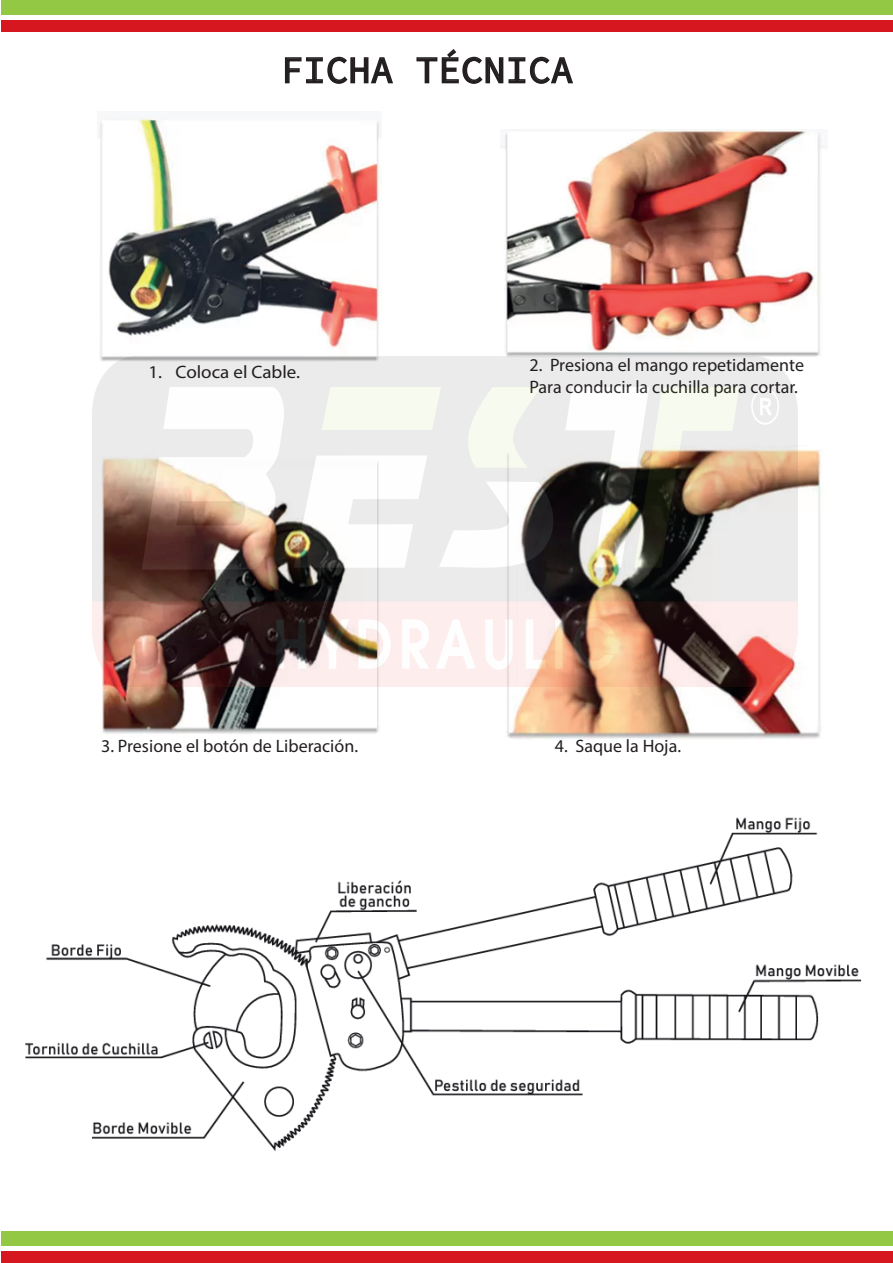
<style>
.page{position:relative;width:893px;height:1263px;background:#fff}
.page>*{position:absolute;margin:0;border:0;box-sizing:border-box;transform-origin:0 0}
.t1{font:37.5px "Source Code Variable";color:#231f20}
.t2{font:18px/21.6px "Myriad Pro";color:#231f20}
.t3{font:18px "Myriad Pro";color:#231f20;scale:1.06 1}
</style>
<div class="page">
<div style="left:1px;top:0;width:892px;height:14px;background:#93c844"></div>
<div style="left:1px;top:20px;width:892px;height:12px;background:#d7171f"></div>
<div style="left:1px;top:1231px;width:892px;height:15px;background:#93c844"></div>
<div style="left:1px;top:1251px;width:892px;height:12px;background:#d7171f"></div>
<svg style="left:284px;top:56px;width:109px;height:28px"></svg>
<svg style="left:416px;top:49px;width:157px;height:35px"></svg>
<img style="left:503px;top:130px;width:324px;height:227px">
<img style="left:98px;top:117px;width:283px;height:239px">
<img style="left:102px;top:687px;width:277px;height:47px">
<img style="left:507px;top:449px;width:314px;height:291px">
<img style="left:25px;top:817px;width:837px;height:335px">
<img style="left:92px;top:356px;width:706px;height:331px">
<h1 class="t1" style="left:281px;top:43px;width:294px">FICHA TÉCNICA</h1>
<p class="t3" style="left:149px;top:361px;width:145px">1. Coloca el Cable.</p>
<p class="t2" style="left:529px;top:354px;width:276px">2. Presiona el mango repetidamente<br>Para conducir la cuchilla para cortar.</p>
<p class="t2" style="left:101px;top:735px;width:258px">3. Presione el botón de Liberación.</p>
<p class="t2" style="left:555px;top:735px;width:128px">4. Saque la Hoja.</p>
</div>
